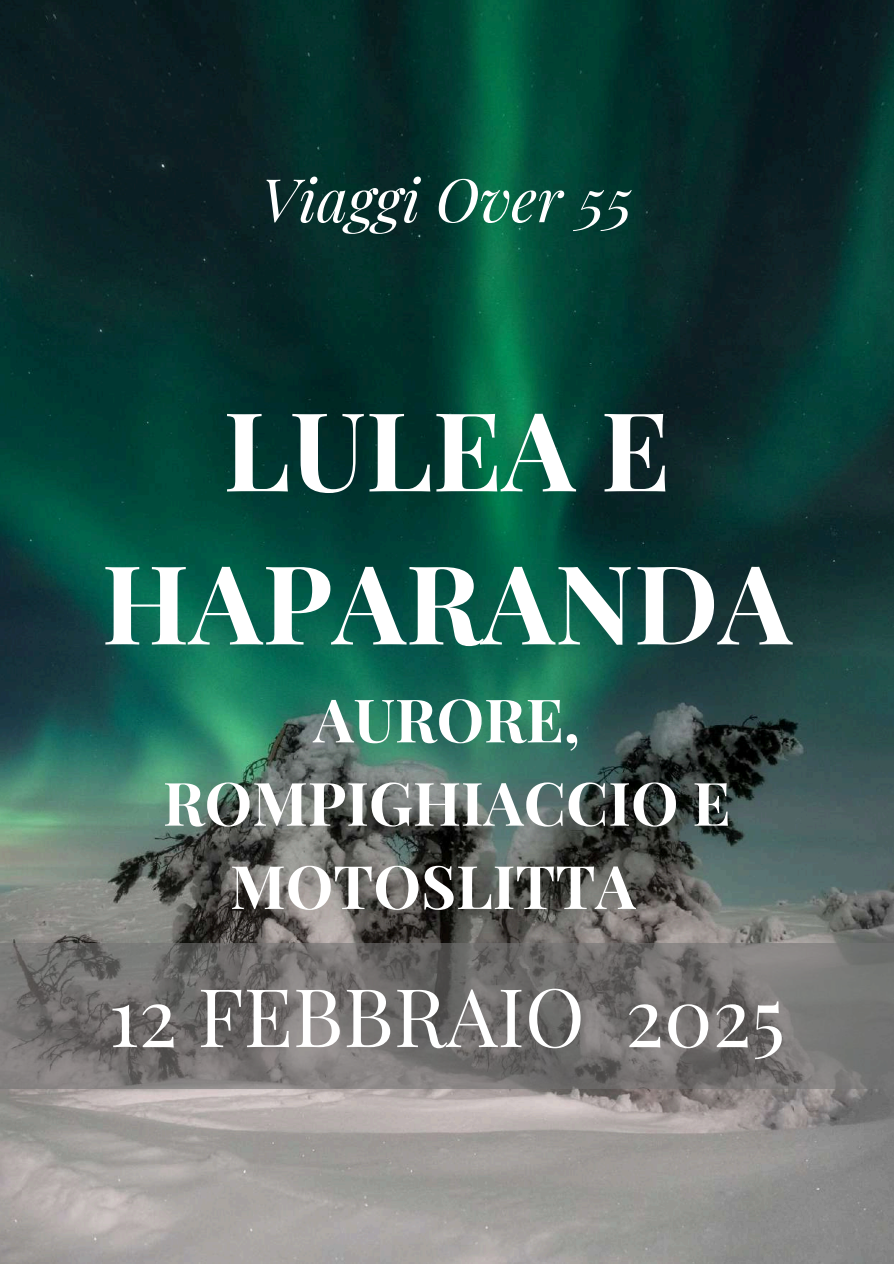
<style>
.page{position:relative;width:894px;height:1264px;background:#fff}
.page>*{position:absolute;margin:0;border:0;box-sizing:border-box;transform-origin:0 0}
.t1{font:700 109.5px/153px "Playfair Display";color:#fff;text-align:center}
.t2{font:81px "Playfair Display";color:#fff}
.t3{font:700 60px/83.2px "Playfair Display";color:#fff;text-align:center}
.t4{font:italic 60px "Playfair Display";color:#fff}
</style>
<div class="page">
<img style="left:0;top:0;width:893px;height:1263px">
<svg style="left:0;top:943px;width:893px;height:145px;background:#726f6e"></svg>
<p class="t4" style="left:261px;top:157px;width:373px">Viaggi Over 55</p>
<h1 class="t1" style="left:102px;top:369px;width:691px">LULEA E<br>HAPARANDA</h1>
<p class="t3" style="left:163px;top:676px;width:569px">AURORE,<br>ROMPIGHIACCIO E<br>MOTOSLITTA</p>
<h2 class="t2" style="left:109px;top:959px;width:677px">12 FEBBRAIO 2025</h2>
</div>
